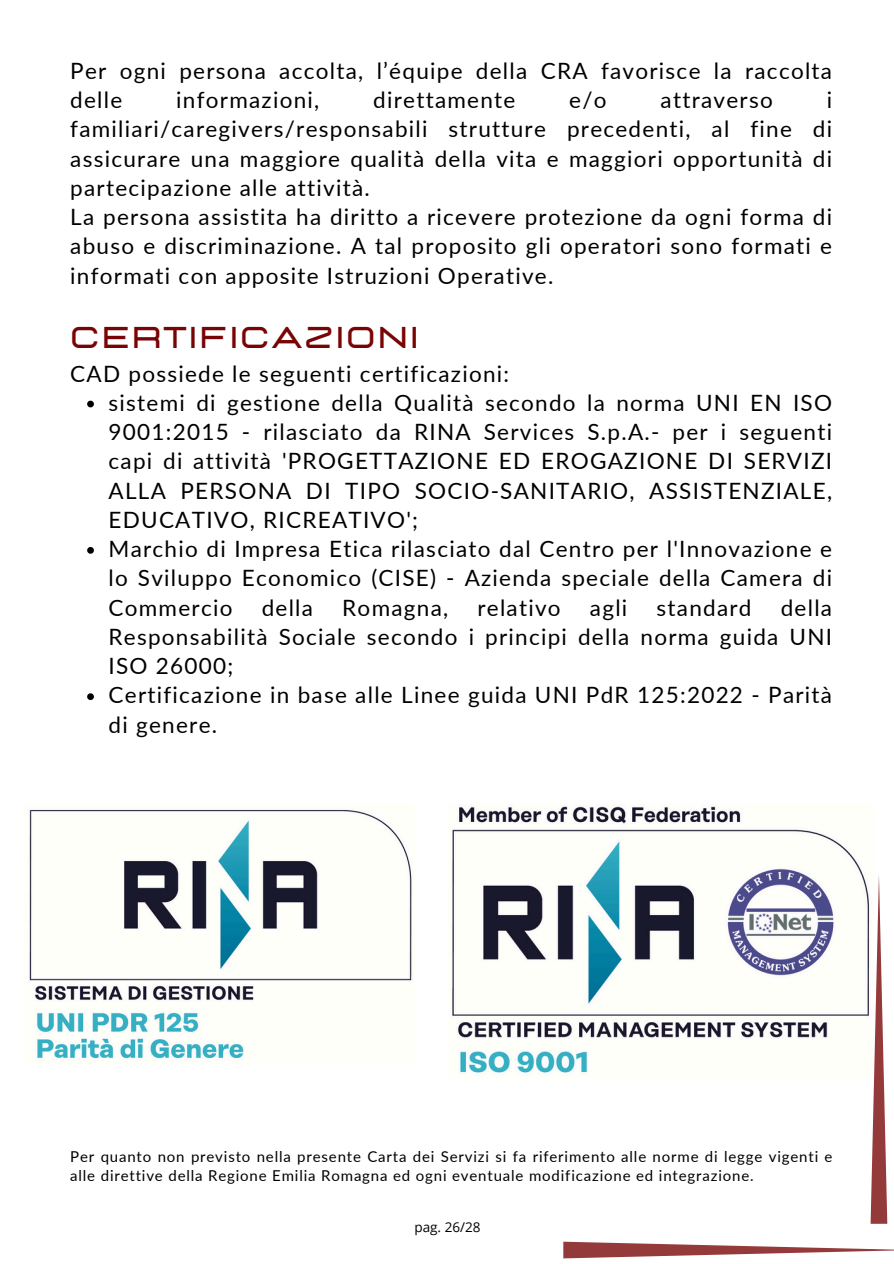
<style>
.page{position:relative;width:894px;height:1264px;background:#fff}
.page>*{position:absolute;margin:0;border:0;box-sizing:border-box;transform-origin:0 0}
.t1{font:700 30px "Lastica";letter-spacing:.055em;color:#780405}
.t2{font:22.5px/29.2px "Lato";letter-spacing:.055em;color:#000}
.t3{font:15px/19.2px "Lato";letter-spacing:.055em;color:#000}
.t4{font:13.5px "Open Sans";color:#000}
</style>
<div class="page">
<svg style="left:87px;top:400px;width:7px;height:7px"></svg>
<svg style="left:87px;top:547px;width:7px;height:6px"></svg>
<svg style="left:87px;top:693px;width:7px;height:7px"></svg>
<img style="left:29px;top:810px;width:383px;height:249px">
<img style="left:452px;top:806px;width:418px;height:267px">
<svg style="left:563px;top:1241px;width:330px;height:17px"></svg>
<svg style="left:870px;top:875px;width:17px;height:348px"></svg>
<h1 class="t2" style="left:70px;top:55px;width:763px">Per ogni persona accolta, l’équipe della CRA favorisce la raccolta delle</h1>
<h1 class="t2" style="left:176px;top:85px;width:144px">informazioni,</h1>
<h1 class="t2" style="left:373px;top:85px;width:144px">direttamente</h1>
<h1 class="t2" style="left:569px;top:85px;width:39px">e/o</h1>
<h1 class="t2" style="left:660px;top:85px;width:114px">attraverso</h1>
<h1 class="t2" style="left:70px;top:85px;width:763px;text-indent:756px">i familiari/caregivers/responsabili strutture precedenti, al fine di assicurare una maggiore qualità della vita e maggiori opportunità di partecipazione alle attività.<br>La persona assistita ha diritto a ricevere protezione da ogni forma di abuso e discriminazione. A tal proposito gli operatori sono formati e informati con apposite Istruzioni Operative.</h1>
<h1 class="t1" style="left:70px;top:322px;width:350px">CERTIFICAZIONI</h1>
<h1 class="t2" style="left:70px;top:358px;width:440px">CAD possiede le seguenti certificazioni:</h1>
<p class="t2" style="left:108px;top:387px;width:725px;text-align:justify">sistemi di gestione della Qualità secondo la norma UNI EN ISO 9001:2015 - rilasciato da RINA Services S.p.A.- per i seguenti capi di attività 'PROGETTAZIONE ED EROGAZIONE DI SERVIZI ALLA PERSONA DI TIPO SOCIO-SANITARIO, ASSISTENZIALE, EDUCATIVO, RICREATIVO';</p>
<p class="t2" style="left:108px;top:534px;width:725px;text-align:justify">Marchio di Impresa Etica rilasciato dal Centro per l'Innovazione e lo Sviluppo Economico (CISE) - Azienda speciale della Camera di Commercio</p>
<p class="t2" style="left:108px;top:592px;width:724px;text-align:justify;text-indent:672px">della Responsabilità Sociale secondo i principi della norma guida UNI ISO 26000;</p>
<p class="t2" style="left:108px;top:680px;width:724px">Certificazione in base alle Linee guida UNI PdR 125:2022 - Parità di genere.</p>
<p class="t2" style="left:261px;top:592px;width:53px">della</p>
<p class="t2" style="left:342px;top:592px;width:107px">Romagna,</p>
<p class="t2" style="left:477px;top:592px;width:85px">relativo</p>
<p class="t2" style="left:589px;top:592px;width:39px">agli</p>
<p class="t2" style="left:656px;top:592px;width:96px">standard</p>
<p class="t3" style="left:70px;top:1146px;width:763px">Per quanto non previsto nella presente Carta dei Servizi si fa riferimento alle norme di legge vigenti e alle direttive della Regione Emilia Romagna ed ogni eventuale modificazione ed integrazione.</p>
<p class="t4" style="left:414px;top:1217px;width:68px">pag. 26/28</p>
</div>
